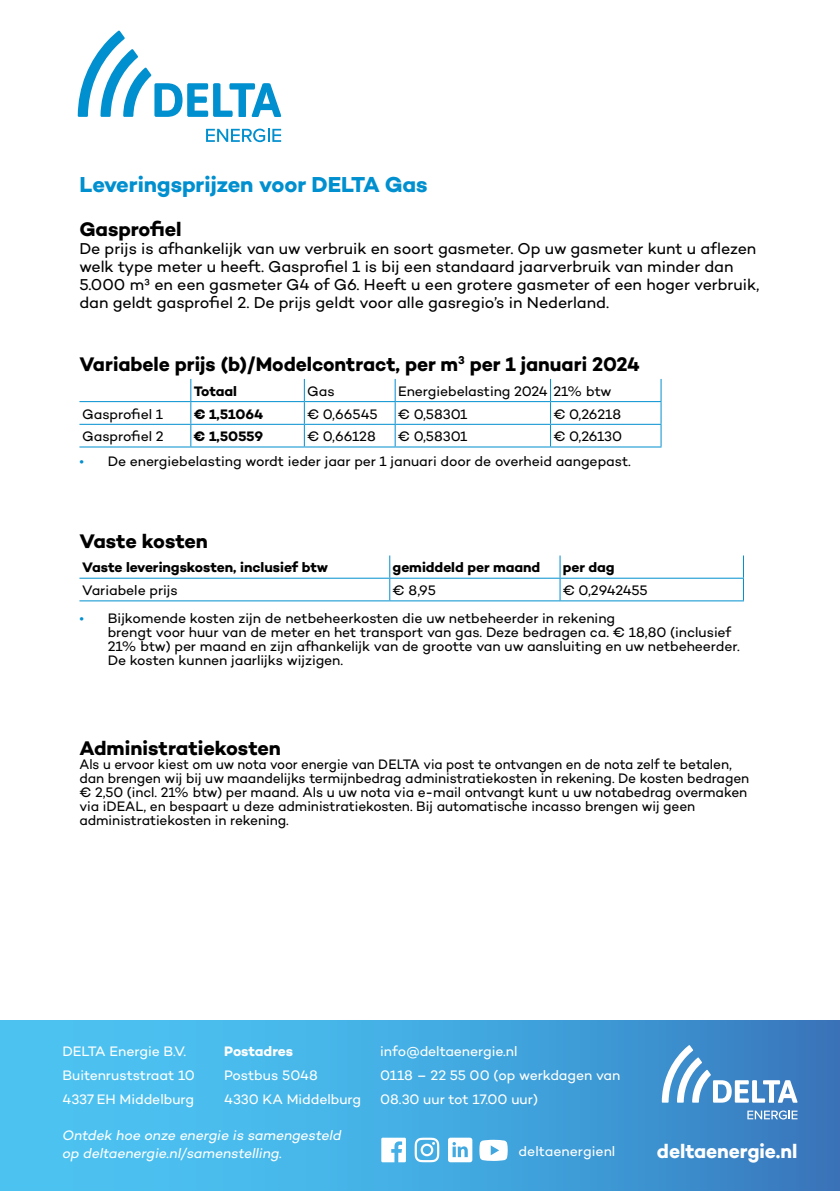
<style>
.page{position:relative;width:840px;height:1191px;background:#fff}
.page>*{position:absolute;margin:0;border:0;box-sizing:border-box;transform-origin:0 0}
.t1{font:700 22px "Campton";letter-spacing:-.005em;color:#008fcf}
.t2{font:700 20px "Campton";letter-spacing:-.005em;color:#000}
.t3{font:700 20px "Campton";letter-spacing:-.005em;color:#fff}
.t4{font:16px/18px "Campton";letter-spacing:-.005em;color:#000}
.t5{font:14px/14px "Campton";letter-spacing:-.005em;color:#000}
.t6{font:14px/14px "Campton";letter-spacing:-.005em;color:#000;scale:.95 1}
.t7{font:14px/24px "Campton";letter-spacing:-.005em;color:#fff}
.t8{font:700 14px "Campton";letter-spacing:-.005em;color:#000}
.t9{font:italic 14px/18px "Campton";letter-spacing:-.005em;color:#fff}
.t10{font:700 14px "Campton";letter-spacing:-.005em;color:#fff}
.s1{color:#008fcf}
</style>
<div class="page">
<svg style="left:78px;top:31px;width:203px;height:86px"></svg>
<svg style="left:206px;top:129px;width:75px;height:13px"></svg>
<hr style="left:79px;top:401px;width:112px;height:1px;background:#008fcf">
<hr style="left:79px;top:424px;width:112px;height:1px;background:#008fcf">
<hr style="left:79px;top:446px;width:112px;height:1px;background:#008fcf">
<svg style="left:190px;top:379px;width:1px;height:67px"></svg>
<hr style="left:191px;top:401px;width:113px;height:1px;background:#008fcf">
<hr style="left:191px;top:424px;width:113px;height:1px;background:#008fcf">
<hr style="left:191px;top:446px;width:113px;height:1px;background:#008fcf">
<svg style="left:304px;top:379px;width:1px;height:67px"></svg>
<hr style="left:304px;top:401px;width:91px;height:1px;background:#008fcf">
<hr style="left:304px;top:424px;width:91px;height:1px;background:#008fcf">
<hr style="left:304px;top:446px;width:91px;height:1px;background:#008fcf">
<svg style="left:394px;top:379px;width:1px;height:67px"></svg>
<hr style="left:395px;top:401px;width:155px;height:1px;background:#008fcf">
<hr style="left:395px;top:424px;width:155px;height:1px;background:#008fcf">
<hr style="left:395px;top:446px;width:155px;height:1px;background:#008fcf">
<hr style="left:550px;top:401px;width:111px;height:1px;background:#008fcf">
<svg style="left:660px;top:379px;width:1px;height:67px"></svg>
<hr style="left:550px;top:424px;width:111px;height:1px;background:#008fcf">
<hr style="left:550px;top:446px;width:111px;height:1px;background:#008fcf">
<hr style="left:79px;top:577px;width:310px;height:1px;background:#008fcf">
<hr style="left:79px;top:600px;width:310px;height:1px;background:#008fcf">
<hr style="left:389px;top:577px;width:170px;height:1px;background:#008fcf">
<hr style="left:559px;top:577px;width:184px;height:1px;background:#008fcf">
<hr style="left:389px;top:600px;width:170px;height:1px;background:#008fcf">
<hr style="left:559px;top:600px;width:184px;height:1px;background:#008fcf">
<svg style="left:559px;top:555px;width:1px;height:45px"></svg>
<svg style="left:389px;top:555px;width:1px;height:45px"></svg>
<div style="left:0;top:1020px;width:839px;height:171px;background:linear-gradient(to right,#4ecffb,#397fc2)"></div>
<svg style="left:661px;top:1045px;width:136px;height:57px"></svg>
<svg style="left:747px;top:1110px;width:50px;height:9px"></svg>
<svg style="left:381px;top:1137px;width:24px;height:25px"></svg>
<svg style="left:414px;top:1137px;width:25px;height:25px"></svg>
<svg style="left:448px;top:1137px;width:24px;height:25px"></svg>
<svg style="left:479px;top:1139px;width:28px;height:22px"></svg>
<h1 class="t1" style="left:79px;top:170px;width:349px">Leveringsprijzen voor DELTA Gas</h1>
<h2 class="t2" style="left:79px;top:216px;width:104px">Gasprofiel</h2>
<p class="t4" style="left:79px;top:239px;width:681px">De prijs is afhankelijk van uw verbruik en soort gasmeter. Op uw gasmeter kunt u aflezen welk type meter u heeft. Gasprofiel 1 is bij een standaard jaarverbruik van minder dan 5.000 m³ en een gasmeter G4 of G6. Heeft u een grotere gasmeter of een hoger verbruik, dan geldt gasprofiel 2. De prijs geldt voor alle gasregio’s in Nederland.</p>
<h2 class="t2" style="left:79px;top:351px;width:561px">Variabele prijs (b)/Modelcontract, per m<sup>3</sup> per 1 januari 2024</h2>
<p class="t8" style="left:193px;top:382px;width:45px">Totaal</p>
<p class="t5" style="left:307px;top:384px;width:29px">Gas</p>
<p class="t5" style="left:398px;top:384px;width:215px">Energiebelasting 2024 21% btw</p>
<p class="t5" style="left:82px;top:406px;width:82px">Gasprofiel 1</p>
<p class="t8" style="left:193px;top:405px;width:71px">€ 1,51064</p>
<p class="t5" style="left:307px;top:406px;width:72px">€ 0,66545</p>
<p class="t5" style="left:398px;top:406px;width:71px">€ 0,58301</p>
<p class="t5" style="left:553px;top:406px;width:69px">€ 0,26218</p>
<p class="t5" style="left:82px;top:429px;width:83px">Gasprofiel 2</p>
<p class="t8" style="left:193px;top:427px;width:71px">€ 1,50559</p>
<p class="t5" style="left:307px;top:429px;width:70px">€ 0,66128</p>
<p class="t5" style="left:398px;top:429px;width:71px">€ 0,58301</p>
<p class="t5" style="left:553px;top:429px;width:70px">€ 0,26130</p>
<p class="t5" style="left:79px;top:453px;width:552px"><span class="s1">•</span> De energiebelasting wordt ieder jaar per 1 januari door de overheid aangepast.</p>
<h2 class="t2" style="left:79px;top:528px;width:130px">Vaste kosten</h2>
<p class="t8" style="left:82px;top:559px;width:247px">Vaste leveringskosten, inclusief btw</p>
<p class="t8" style="left:392px;top:559px;width:149px">gemiddeld per maand</p>
<p class="t8" style="left:562px;top:559px;width:53px">per dag</p>
<p class="t5" style="left:82px;top:583px;width:97px">Variabele prijs</p>
<p class="t5" style="left:392px;top:583px;width:45px">€ 8,95</p>
<p class="t5" style="left:562px;top:583px;width:86px">€ 0,2942455</p>
<p class="t5" style="left:108px;top:611px;width:633px;text-indent:-28px"><span class="s1">•</span> Bijkomende kosten zijn de netbeheerkosten die uw netbeheerder in rekening<br>brengt voor huur van de meter en het transport van gas. Deze bedragen ca. € 18,80 (inclusief 21% btw) per maand en zijn afhankelijk van de grootte van uw aansluiting en uw netbeheerder.<br>De kosten kunnen jaarlijks wijzigen.</p>
<h2 class="t2" style="left:79px;top:736px;width:203px">Administratiekosten</h2>
<p class="t6" style="left:79px;top:757px;width:706px">Als u ervoor kiest om uw nota voor energie van DELTA via post te ontvangen en de nota zelf te betalen, dan brengen wij bij uw maandelijks termijnbedrag administratiekosten in rekening. De kosten bedragen € 2,50 (incl. 21% btw) per maand. Als u uw nota via e-mail ontvangt kunt u uw notabedrag overmaken via iDEAL, en bespaart u deze administratiekosten. Bij automatische incasso brengen wij geen administratiekosten in rekening.</p>
<p class="t7" style="left:62px;top:1039px;width:134px">DELTA Energie B.V.<br>Buitenruststraat 10<br>4337 EH Middelburg</p>
<p class="t10" style="left:224px;top:1042px;width:70px">Postadres</p>
<p class="t7" style="left:224px;top:1063px;width:138px">Postbus 5048<br>4330 KA Middelburg</p>
<p class="t9" style="left:62px;top:1125px;width:280px">Ontdek hoe onze energie is samengesteld op deltaenergie.nl/samenstelling.</p>
<p class="t7" style="left:380px;top:1038px;width:241px">info@deltaenergie.nl<br>0118 – 22 55 00 (op werkdagen van<br>08.30 uur tot 17.00 uur)</p>
<p class="t7" style="left:518px;top:1139px;width:98px">deltaenergienl</p>
<h2 class="t3" style="left:656px;top:1138px;width:142px">deltaenergie.nl</h2>
</div>
